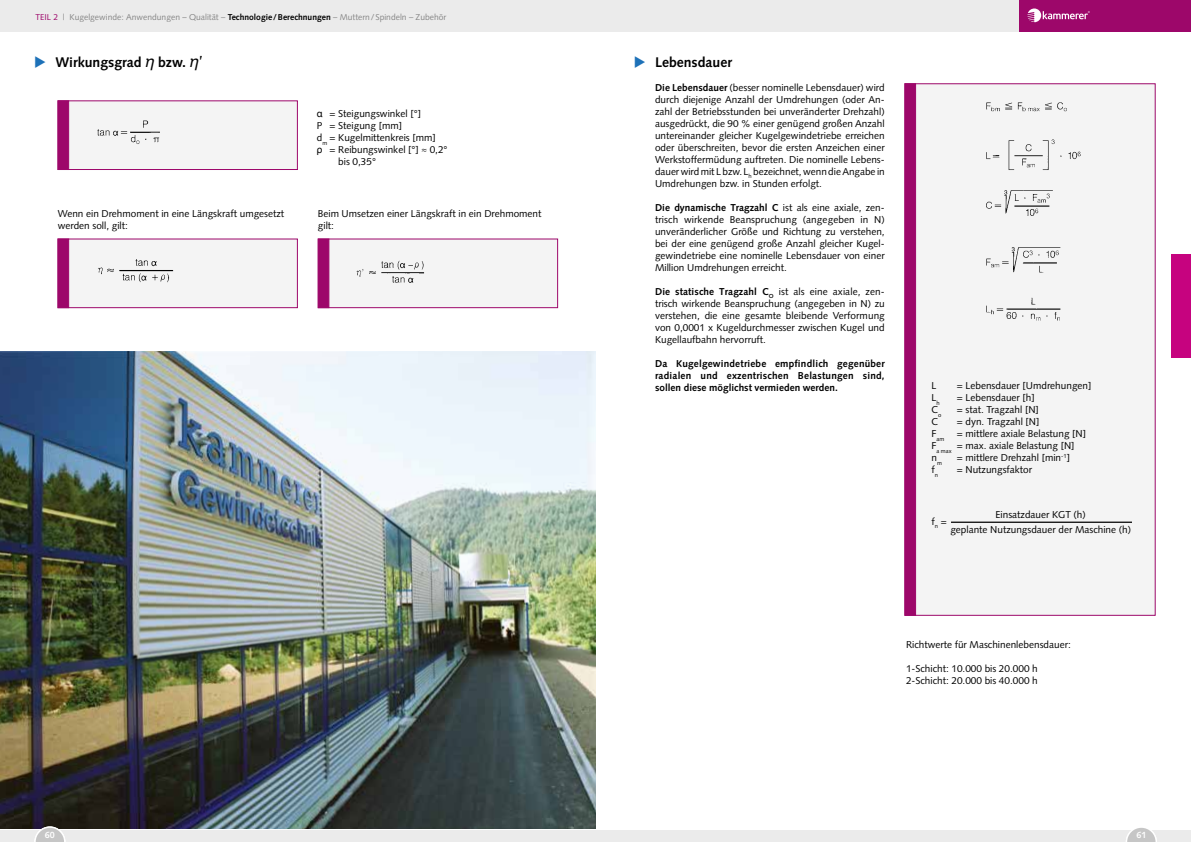
<style>
.page{position:relative;width:1191px;height:842px;background:#fff}
.page>*{position:absolute;margin:0;border:0;box-sizing:border-box;transform-origin:0 0}
.t1{font:700 14px "Syntax LT Std";color:#000}
.t2{font:10px/12px "Syntax LT Std";color:#000}
.t3{font:700 10px/12px "Syntax LT Std";color:#000;text-align:justify}
.t4{font:700 9px "Syntax LT Std";color:#fff}
.t5{font:8.5px "Syntax LT Std";color:#878787}
.t6{font:5.8px "Syntax LT Std";color:#000}
.s1{color:#9d076a}
.s2{font-weight:700;color:#000}
.s3{color:#1d71b8}
.s4{font-family:"Helvetica World";font-weight:400;font-style:italic;font-size:16px}
.s5{font-weight:400;font-size:16px}
.s6{font-family:"Helvetica World"}
.s7{font-weight:700}
</style>
<div class="page">
<div style="left:58px;top:100px;width:240px;height:70px;background:#f4f4f4;border:1px solid #9d076a"></div>
<div style="left:58px;top:100px;width:11px;height:70px;background:#9d076a;border:1px solid #9d076a"></div>
<div style="left:904px;top:83px;width:251px;height:533px;background:#f4f4f4"></div>
<div style="left:904px;top:83px;width:12px;height:533px;background:#9d076a;border:1px solid #9d076a"></div>
<div style="left:58px;top:239px;width:240px;height:69px;background:#f4f4f4;border:1px solid #9d076a"></div>
<div style="left:58px;top:239px;width:11px;height:69px;background:#9d076a;border:1px solid #9d076a"></div>
<div style="left:318px;top:239px;width:240px;height:69px;background:#f4f4f4;border:1px solid #9d076a"></div>
<div style="left:318px;top:239px;width:11px;height:69px;background:#9d076a"></div>
<img style="left:97px;top:120px;width:63px;height:24px">
<img style="left:98px;top:259px;width:76px;height:24px">
<img style="left:986px;top:102px;width:95px;height:219px">
<hr style="left:951px;top:522px;width:181px;height:1px;background:#000">
<img style="left:356px;top:260px;width:69px;height:23px">
<img style="left:0;top:351px;width:595px;height:478px">
<div style="left:0;top:0;width:1018px;height:31px;background:#ebebeb"></div>
<div style="left:1019px;top:0;width:172px;height:31px;background:#9d076a"></div>
<svg style="left:1027px;top:9px;width:62px;height:13px"></svg>
<div style="left:1171px;top:254px;width:20px;height:104px;background:#c6037f"></div>
<div style="left:0;top:829px;width:1191px;height:13px;background:#ebebeb"></div>
<svg style="left:34px;top:826px;width:31px;height:16px"></svg>
<svg style="left:1125px;top:828px;width:32px;height:14px"></svg>
<p class="t5" style="left:35px;top:12px;width:412px"><span class="s1">TEIL 2</span> | Kugelgewinde: Anwendungen – Qualität – <span class="s2">Technologie/Berechnungen</span> – Muttern/Spindeln – Zubehör</p>
<h1 class="t1" style="left:34px;top:54px;width:171px"><span class="s3">◆</span> Wirkungsgrad <span class="s4">η</span> bzw. <span class="s4">η</span><span class="s5">’</span></h1>
<p class="t2" style="left:317px;top:108px;width:106px"><span class="s6">α</span> = Steigungswinkel [°]</p>
<p class="t2" style="left:317px;top:120px;width:87px">P = Steigung [mm]</p>
<p class="t2" style="left:317px;top:132px;width:120px">d<sub>m</sub> = Kugelmittenkreis [mm]</p>
<p class="t2" style="left:317px;top:144px;width:132px"><span class="s6">ρ</span> = Reibungswinkel [°] ≈ 0,2°</p>
<p class="t2" style="left:338px;top:156px;width:39px">bis 0,35°</p>
<p class="t2" style="left:58px;top:208px;width:228px">Wenn ein Drehmoment in eine Längskraft umgesetzt werden soll, gilt:</p>
<p class="t2" style="left:318px;top:208px;width:225px">Beim Umsetzen einer Längskraft in ein Drehmoment gilt:</p>
<h1 class="t1" style="left:634px;top:54px;width:100px"><span class="s3">◆</span> Lebensdauer</h1>
<p class="t2" style="left:655px;top:81px;width:231px;text-align:justify"><span class="s7">Die Lebensdauer</span> (besser nominelle Lebensdauer) wird durch diejenige Anzahl der Umdrehungen (oder An&shy;zahl der Betriebsstunden bei unveränderter Drehzahl) ausgedrückt, die 90 % einer genügend großen Anzahl untereinander gleicher Kugelgewindetriebe erreichen oder überschreiten, bevor die ersten Anzeichen einer Werkstoffermüdung auftreten. Die nominelle Lebens&shy;dauer wird mit L bzw. L<sub>h</sub> bezeichnet, wenn die Angabe in Umdrehungen bzw. in Stunden erfolgt.</p>
<p class="t2" style="left:655px;top:201px;width:231px"><span class="s7">Die dynamische Tragzahl C</span> ist als eine axiale, zen&shy;trisch wirkende Beanspruchung (angegeben in N) unveränderlicher Größe und Richtung zu verstehen, bei der eine genügend große Anzahl gleicher Kugel&shy;gewindetriebe eine nominelle Lebensdauer von einer Million Umdrehungen erreicht.</p>
<p class="t2" style="left:655px;top:285px;width:231px;text-align:justify"><span class="s7">Die statische Tragzahl C</span><sub>O</sub> ist als eine axiale, zen&shy;trisch wirkende Beanspruchung (angegeben in N) zu verstehen, die eine gesamte bleibende Verformung von 0,0001 x Kugeldurchmesser zwischen Kugel und Kugellaufbahn hervorruft.</p>
<p class="t3" style="left:655px;top:357px;width:231px">Da Kugelgewindetriebe empfindlich gegenüber radialen und exzentrischen Belastungen sind, sollen diese möglichst vermieden werden.</p>
<p class="t2" style="left:931px;top:380px;width:6px">L</p>
<p class="t2" style="left:957px;top:380px;width:136px">= Lebensdauer [Umdrehungen]</p>
<p class="t2" style="left:931px;top:392px;width:10px">L<sub>h</sub></p>
<p class="t2" style="left:957px;top:392px;width:79px">= Lebensdauer [h]</p>
<p class="t2" style="left:931px;top:404px;width:11px">C<sub>o</sub></p>
<p class="t2" style="left:957px;top:404px;width:84px">= stat. Tragzahl [N]</p>
<p class="t2" style="left:931px;top:416px;width:8px">C</p>
<p class="t2" style="left:957px;top:416px;width:84px">= dyn. Tragzahl [N]</p>
<p class="t6" style="left:931px;top:435px;width:14px"><sup>F</sup>am</p>
<p class="t2" style="left:931px;top:428px;width:156px;text-indent:25px">= mittlere axiale Belastung [N]<br>F<sub>a</sub> <sub>max</sub> = max. axiale Belastung [N] n<sub>m</sub></p>
<p class="t2" style="left:956px;top:452px;width:115px">= mittlere Drehzahl [min<sup>-1</sup>]</p>
<p class="t2" style="left:931px;top:464px;width:8px">f<sub>n</sub></p>
<p class="t2" style="left:957px;top:464px;width:77px">= Nutzungsfaktor</p>
<p class="t2" style="left:995px;top:508px;width:92px">Einsatzdauer KGT (h)</p>
<p class="t2" style="left:931px;top:515px;width:17px">f<sub>n</sub> =</p>
<p class="t2" style="left:950px;top:523px;width:182px">geplante Nutzungsdauer der Maschine (h)</p>
<p class="t2" style="left:906px;top:638px;width:166px">Richtwerte für Maschinenlebensdauer:</p>
<p class="t2" style="left:906px;top:662px;width:133px">1-Schicht: 10.000 bis 20.000 h<br>2-Schicht: 20.000 bis 40.000 h</p>
<p class="t4" style="left:45px;top:830px;width:12px">60</p>
<p class="t4" style="left:1136px;top:830px;width:12px">61</p>
</div>
